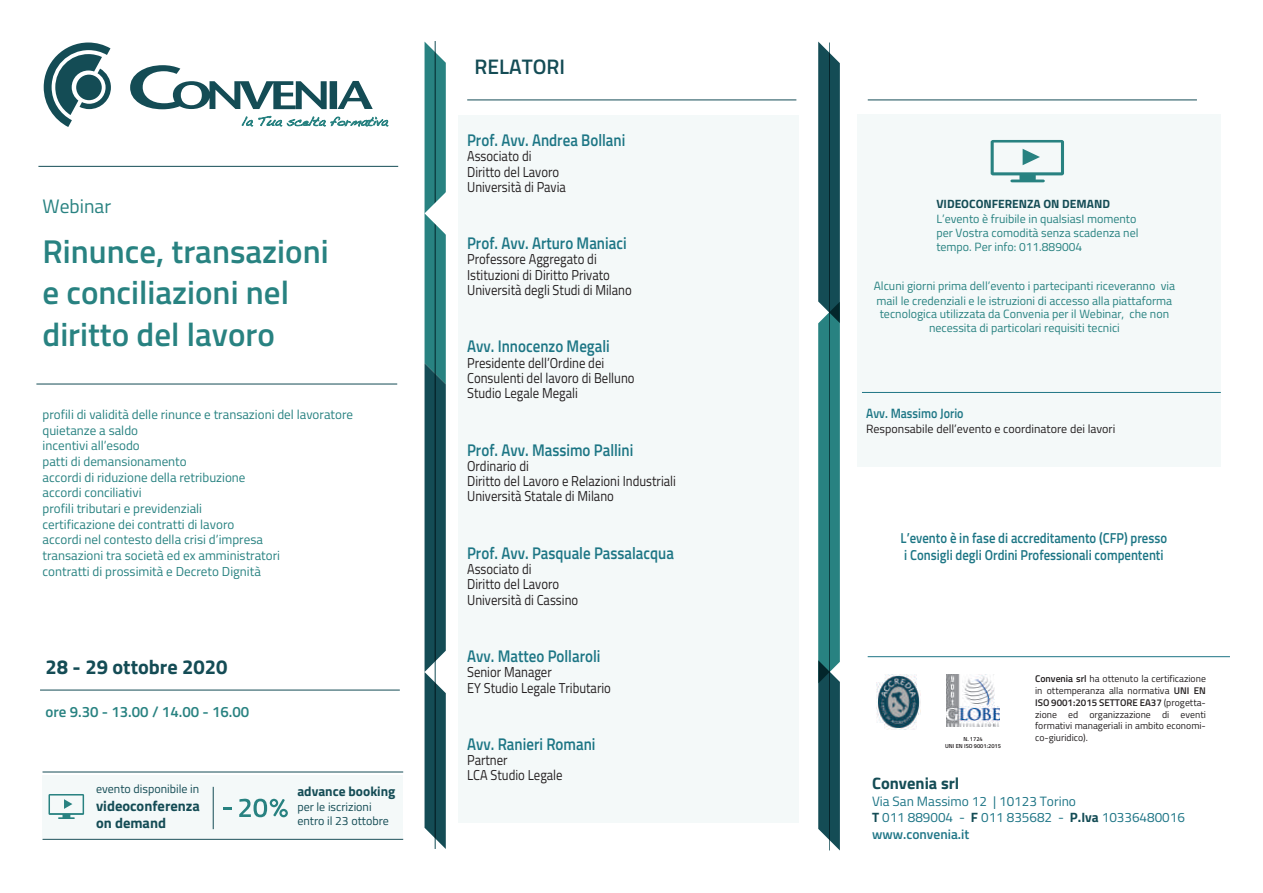
<style>
.page{position:relative;width:1263px;height:893px;background:#fff}
.page>*{position:absolute;margin:0;border:0;box-sizing:border-box;transform-origin:0 0}
.t1{font:600 33px/41.1px "Titillium";color:#288281}
.t2{font:600 21px "Titillium";color:#144c55}
.t3{font:700 20.25px "Titillium";color:#144c55}
.t4{font:19.5px "Titillium";color:#288281}
.t5{font:600 16.95px "Titillium";color:#1d7685;scale:.89 1}
.t6{font:700 16.5px "Titillium";color:#144c55}
.t7{font:600 15px "Titillium";color:#288281}
.t8{font:700 14.55px/17.4px "Titillium";color:#144c55}
.t9{font:14.4px/15.3px "Titillium";color:#231f20;scale:.89 1}
.t10{font:600 14.4px/16.8px "Titillium";color:#1d7685;scale:.89 1}
.t11{font:13.5px/16.5px "Titillium";color:#1e7586}
.t12{font:600 13.5px "Titillium";color:#1d7685;scale:.89 1}
.t13{font:700 13.5px "Titillium";color:#144c55}
.t14{font:13.05px/15.6px "Titillium";color:#288281}
.t15{font:12px/14.4px "Titillium";color:#288281}
.t16{font:12px/14.4px "Titillium";color:#144c55}
.t17{font:12px "Titillium";color:#231f20}
.t18{font:700 12px "Titillium";color:#144c55}
.t19{font:9.75px/11.7px "Titillium";color:#231f20;text-align:justify}
.t20{font:600 5.7px "Titillium";color:#231f20}
.s1{font-weight:600}
.s2{font-weight:700;color:#144c55}
</style>
<div class="page">
<svg style="left:818px;top:42px;width:22px;height:808px;background:#286c70"></svg>
<svg style="left:44px;top:43px;width:344px;height:84px"></svg>
<hr style="left:467px;top:100px;width:329px;height:1px;background:#144c55">
<hr style="left:43px;top:772px;width:360px;height:1px;background:#144c55">
<hr style="left:43px;top:839px;width:360px;height:1px;background:#144c55">
<div style="left:43px;top:775px;width:360px;height:62px;background:#f4f9f9"></div>
<hr style="left:868px;top:656px;width:362px;height:1px;background:#1e7586">
<hr style="left:38px;top:166px;width:360px;height:1px;background:#144c55">
<hr style="left:36px;top:384px;width:361px;height:1px;background:#144c55">
<hr style="left:868px;top:100px;width:329px;height:1px;background:#144c55">
<div style="left:458px;top:115px;width:340px;height:707px;background:#f4f9f9"></div>
<div style="left:857px;top:115px;width:364px;height:352px;background:#f4f9f9"></div>
<hr style="left:40px;top:690px;width:360px;height:1px;background:#144c55">
<hr style="left:829px;top:43px;width:1px;height:807px;background:#144c55">
<hr style="left:435px;top:41px;width:1px;height:808px;background:#144c55">
<hr style="left:213px;top:787px;width:1px;height:42px;background:#144c55">
<svg style="left:424px;top:42px;width:22px;height:807px;background:#367277"></svg>
<svg style="left:49px;top:794px;width:35px;height:25px"></svg>
<svg style="left:239px;top:799px;width:49px;height:18px"></svg>
<svg style="left:223px;top:807px;width:9px;height:2px"></svg>
<img style="left:877px;top:674px;width:43px;height:55px">
<img style="left:947px;top:674px;width:52px;height:53px">
<svg style="left:991px;top:140px;width:73px;height:42px"></svg>
<h3 class="t4" style="left:43px;top:192px;width:70px">Webinar</h3>
<h1 class="t1" style="left:43px;top:230px;width:288px">Rinunce, transazioni e conciliazioni nel diritto del lavoro</h1>
<p class="t14" style="left:43px;top:406px;width:312px">profili di validità delle rinunce e transazioni del lavoratore quietanze a saldo<br>incentivi all’esodo<br>patti di demansionamento<br>accordi di riduzione della retribuzione<br>accordi conciliativi<br>profili tributari e previdenziali<br>certificazione dei contratti di lavoro<br>accordi nel contesto della crisi d’impresa<br>transazioni tra società ed ex amministratori<br>contratti di prossimità e Decreto Dignità</p>
<h3 class="t3" style="left:46px;top:651px;width:183px">28 - 29 ottobre 2020</h3>
<p class="t7" style="left:46px;top:701px;width:205px">ore 9.30 - 13.00 / 14.00 - 16.00</p>
<p class="t16" style="left:96px;top:781px;width:105px">evento disponibile in</p>
<p class="t8" style="left:96px;top:796px;width:105px">videoconferenza on demand</p>
<p class="t13" style="left:297px;top:781px;width:100px">advance booking</p>
<p class="t16" style="left:297px;top:799px;width:93px">per le iscrizioni entro il 23 ottobre</p>
<h2 class="t2" style="left:475px;top:51px;width:92px">RELATORI</h2>
<p class="t5" style="left:467px;top:127px;width:179px">Prof. Avv. Andrea Bollani</p>
<p class="t9" style="left:467px;top:148px;width:113px">Associato di<br>Diritto del Lavoro<br>Università di Pavia</p>
<p class="t5" style="left:467px;top:230px;width:181px">Prof. Avv. Arturo Maniaci</p>
<p class="t9" style="left:467px;top:251px;width:187px">Professore Aggregato di<br>Istituzioni di Diritto Privato<br>Università degli Studi di Milano</p>
<p class="t5" style="left:467px;top:334px;width:162px">Avv. Innocenzo Megali</p>
<p class="t9" style="left:467px;top:354px;width:190px">Presidente dell’Ordine dei<br>Consulenti del lavoro di Belluno<br>Studio Legale Megali</p>
<p class="t5" style="left:467px;top:437px;width:188px">Prof. Avv. Massimo Pallini</p>
<p class="t9" style="left:467px;top:457px;width:236px">Ordinario di<br>Diritto del Lavoro e Relazioni Industriali<br>Università Statale di Milano</p>
<p class="t5" style="left:467px;top:540px;width:234px">Prof. Avv. Pasquale Passalacqua</p>
<p class="t9" style="left:467px;top:561px;width:126px">Associato di<br>Diritto del Lavoro<br>Università di Cassino</p>
<p class="t5" style="left:467px;top:643px;width:151px">Avv. Matteo Pollaroli</p>
<p class="t9" style="left:467px;top:664px;width:163px">Senior Manager<br>EY Studio Legale Tributario</p>
<p class="t5" style="left:467px;top:731px;width:146px">Avv. Ranieri Romani</p>
<p class="t9" style="left:467px;top:752px;width:109px">Partner<br>LCA Studio Legale</p>
<p class="t18" style="left:936px;top:195px;width:175px">VIDEOCONFERENZA ON DEMAND</p>
<p class="t15" style="left:936px;top:211px;width:204px">L’evento è fruibile in qualsiasI momento per Vostra comodità senza scadenza nel tempo. Per info: 011.889004</p>
<p class="t15" style="left:874px;top:278px;width:303px">Alcuni giorni prima dell’evento i partecipanti riceveranno via mail le credenziali e le istruzioni di accesso alla piattaforma</p>
<p class="t15" style="left:880px;top:305px;width:291px;text-align:center">tecnologica utilizzata da Convenia per il Webinar, che non necessita di particolari requisiti tecnici</p>
<p class="t12" style="left:866px;top:403px;width:111px">Avv. Massimo Jorio</p>
<p class="t17" style="left:866px;top:420px;width:251px">Responsabile dell’evento e coordinatore dei lavori</p>
<p class="t10" style="left:901px;top:529px;width:301px">L’evento è in fase di accreditamento (CFP) presso i Consigli degli Ordini Professionali compententi</p>
<p class="t19" style="left:1035px;top:673px;width:172px"><span class="s1">Convenia srl</span> ha ottenuto la certificazione in ottemperanza alla normativa <span class="s1">UNI EN ISO 9001:2015 SETTORE EA37</span> (progetta&shy;zione ed organizzazione di eventi formativi manageriali in ambito economi-</p>
<p class="t20" style="left:963px;top:735px;width:21px">N. 1724</p>
<p class="t19" style="left:1035px;top:731px;width:54px">co-giuridico).</p>
<p class="t20" style="left:945px;top:742px;width:57px">UNI EN ISO 9001:2015</p>
<p class="t6" style="left:872px;top:771px;width:89px">Convenia srl</p>
<p class="t11" style="left:872px;top:792px;width:314px">Via San Massimo 12 | 10123 Torino<br><span class="s2">T</span> 011 889004 - <span class="s2">F</span> 011 835682 - <span class="s2">P.Iva</span> 10336480016 <span class="s1">www.convenia.it</span></p>
</div>
